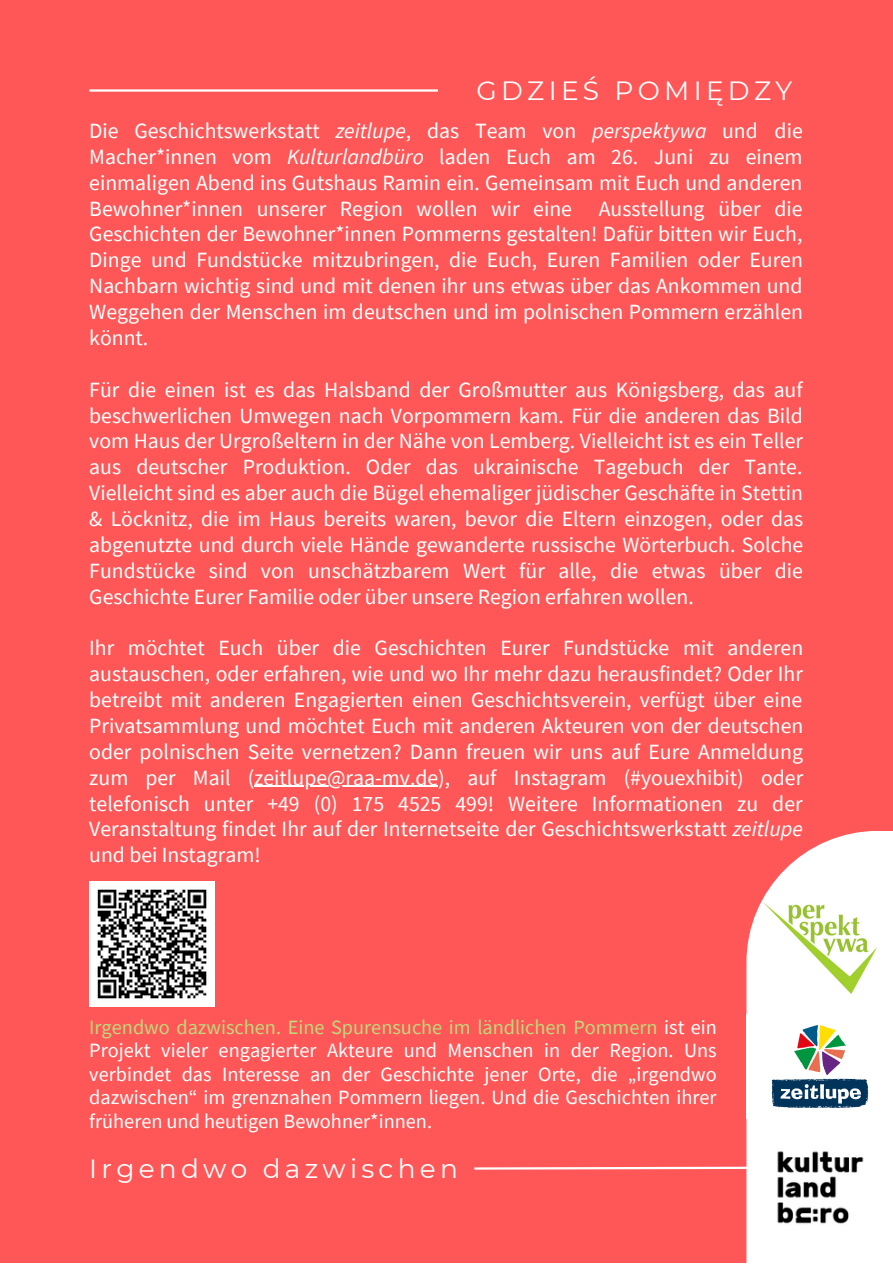
<style>
.page{position:relative;width:893px;height:1264px;background:#fff}
.page>*{position:absolute;margin:0;border:0;box-sizing:border-box;transform-origin:0 0}
.t1{font:26.4px "Montserrat";letter-spacing:.16em;color:#fff}
.t2{font:21.75px/25.8px "Source Sans Pro";color:#fff;text-align:justify}
.t3{font:20.25px/23.5px "Source Sans Pro";color:#fff;text-align:justify}
.s1{font-style:italic}
.s2{color:#bfd97b}
</style>
<div class="page">
<div style="left:0;top:0;width:892px;height:1262px;background:#ff5757"></div>
<hr style="left:89px;top:89px;width:349px;height:3px;background:#fff">
<svg style="left:474px;top:1166px;width:272px;height:4px"></svg>
<svg style="left:746px;top:831px;width:146px;height:431px;background:#fee7e7"></svg>
<img style="left:763px;top:902px;width:113px;height:91px">
<img style="left:746px;top:1014px;width:146px;height:104px">
<img style="left:763px;top:1139px;width:113px;height:96px">
<hr style="left:254px;top:785px;width:184px;height:2px;background:#fff">
<img style="left:89px;top:881px;width:125px;height:125px">
<p class="t1" style="left:476px;top:74px;width:317px">GDZIEŚ POMIĘDZY</p>
<p class="t2" style="left:89px;top:117px;width:715px">Die Geschichtswerkstatt <span class="s1">zeitlupe</span>, das Team von <span class="s1">perspektywa</span> und die Macher*innen vom <span class="s1">Kulturlandbüro</span> laden Euch am 26. Juni zu einem einmaligen Abend ins Gutshaus Ramin ein. Gemeinsam mit Euch und anderen Bewohner*innen unserer Region wollen wir eine Ausstellung über die Geschichten der Bewohner*innen Pommerns gestalten! Dafür bitten wir Euch, Dinge und Fundstücke mitzubringen, die Euch, Euren Familien oder Euren Nachbarn wichtig sind und mit denen ihr uns etwas über das Ankommen und Weggehen der Menschen im deutschen und im polnischen Pommern erzählen könnt.</p>
<p class="t2" style="left:89px;top:376px;width:715px">Für die einen ist es das Halsband der Großmutter aus Königsberg, das auf beschwerlichen Umwegen nach Vorpommern kam. Für die anderen das Bild vom Haus der Urgroßeltern in der Nähe von Lemberg. Vielleicht ist es ein Teller aus deutscher Produktion. Oder das ukrainische Tagebuch der Tante.<br>Vielleicht sind es aber auch die Bügel ehemaliger jüdischer Geschäfte in Stettin &amp; Löcknitz, die im Haus bereits waren, bevor die Eltern einzogen, oder das abgenutzte und durch viele Hände gewanderte russische Wörterbuch. Solche Fundstücke sind von unschätzbarem Wert für alle, die etwas über die Geschichte Eurer Familie oder über unsere Region erfahren wollen.</p>
<p class="t2" style="left:89px;top:634px;width:715px">Ihr möchtet Euch über die Geschichten Eurer Fundstücke mit anderen austauschen, oder erfahren, wie und wo Ihr mehr dazu herausfindet? Oder Ihr betreibt mit anderen Engagierten einen Geschichtsverein, verfügt über eine Privatsammlung und möchtet Euch mit anderen Akteuren von der deutschen oder polnischen Seite vernetzen? Dann freuen wir uns auf Eure Anmeldung zum per Mail (zeitlupe@raa-mv.de), auf Instagram (#youexhibit) oder telefonisch unter +49 (0) 175 4525 499! Weitere Informationen zu der Veranstaltung findet Ihr auf der Internetseite der Geschichtswerkstatt <span class="s1">zeitlupe </span>und bei Instagram!</p>
<p class="t3" style="left:89px;top:1014px;width:629px"><span class="s2">Irgendwo dazwischen. Eine Spurensuche im ländlichen Pommern</span> ist ein Projekt vieler engagierter Akteure und Menschen in der Region. Uns verbindet das Interesse an der Geschichte jener Orte, die „irgendwo dazwischen“ im grenznahen Pommern liegen. Und die Geschichten ihrer früheren und heutigen Bewohner*innen.</p>
<p class="t1" style="left:89px;top:1152px;width:370px">Irgendwo dazwischen</p>
</div>
